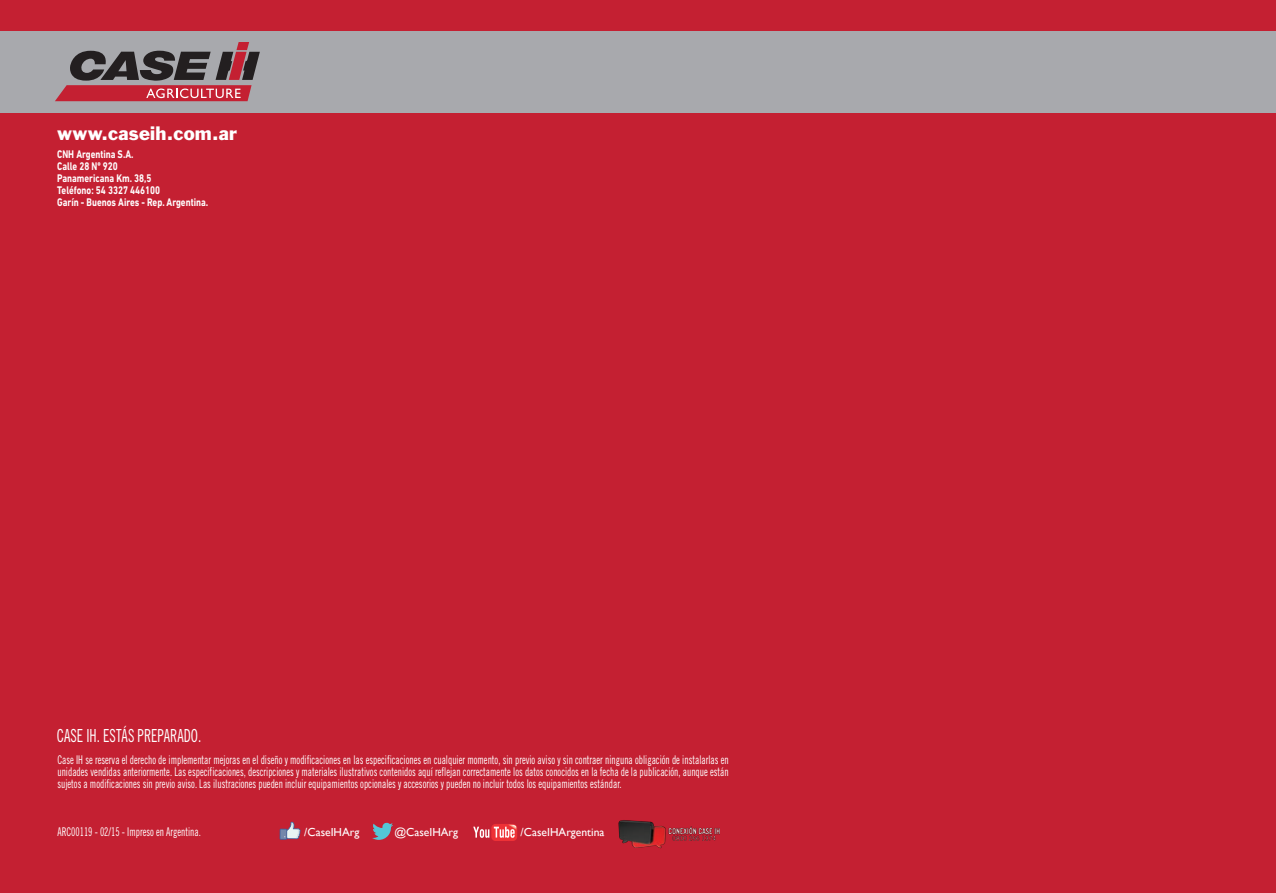
<style>
.page{position:relative;width:1276px;height:893px;background:#c42032}
.page>*{position:absolute;margin:0;border:0;box-sizing:border-box;transform-origin:0 0}
.t1{font:18px "Trade Gothic Cond Eighteen";color:#fff;scale:.8 1}
.t2{font:18px "Franklin Gothic";letter-spacing:.015em;color:#fff}
.t3{font:12px/12px "Trade Gothic Cond Eighteen";color:#fff;text-align:justify;scale:.8 1}
.t4{font:11.7px "Gill Sans";color:#fff}
.t5{font:700 11.25px/12px "DIN Next LT Pro";color:#fff;scale:.8 1}
.s1{font-family:"Helvetica Neue";font-weight:500}
</style>
<div class="page">
<div style="left:0;top:31px;width:1276px;height:81px;background:#a8a9ad"></div>
<svg style="left:55px;top:42px;width:205px;height:59px"></svg>
<img style="left:618px;top:820px;width:102px;height:29px">
<svg style="left:372px;top:822px;width:21px;height:18px"></svg>
<svg style="left:280px;top:821px;width:21px;height:19px"></svg>
<div style="left:491px;top:824px;width:26px;height:17px;background:#ee3136;border-radius:4px"></div>
<svg style="left:473px;top:825px;width:43px;height:13px"></svg>
<h1 class="t2" style="left:57px;top:122px;width:181px">www.caseih.com.ar</h1>
<p class="t5" style="left:57px;top:148px;width:190px">CNH Argentina S.A.<br>Calle 28 Nº 920<br>Panamericana Km. 38,5<br>Teléfono: 54 3327 446100<br>Garín - Buenos Aires - Rep. Argentina<span class="s1">.</span></p>
<h1 class="t1" style="left:57px;top:724px;width:182px">CASE IH. ESTÁS PREPARADO.</h1>
<p class="t3" style="left:57px;top:754px;width:841px">Case IH se reserva el derecho de implementar mejoras en el diseño y modificaciones en las especificaciones en cualquier momento, sin previo aviso y sin contraer ninguna obligación de instalarlas en unidades vendidas anteriormente. Las especificaciones, descripciones y materiales ilustrativos contenidos aquí reflejan correctamente los datos conocidos en la fecha de la publicación, aunque están sujetos a modificaciones sin previo aviso. Las ilustraciones pueden incluir equipamientos opcionales y accesorios y pueden no incluir todos los equipamientos estándar.</p>
<p class="t3" style="left:57px;top:826px;width:181px">ARC00119 - 02/15 - Impreso en Argentina.</p>
<p class="t4" style="left:304px;top:825px;width:57px">/CaseIHArg</p>
<p class="t4" style="left:394px;top:825px;width:65px">@CaseIHArg</p>
<p class="t4" style="left:521px;top:825px;width:85px">/CaseIHArgentina</p>
</div>
